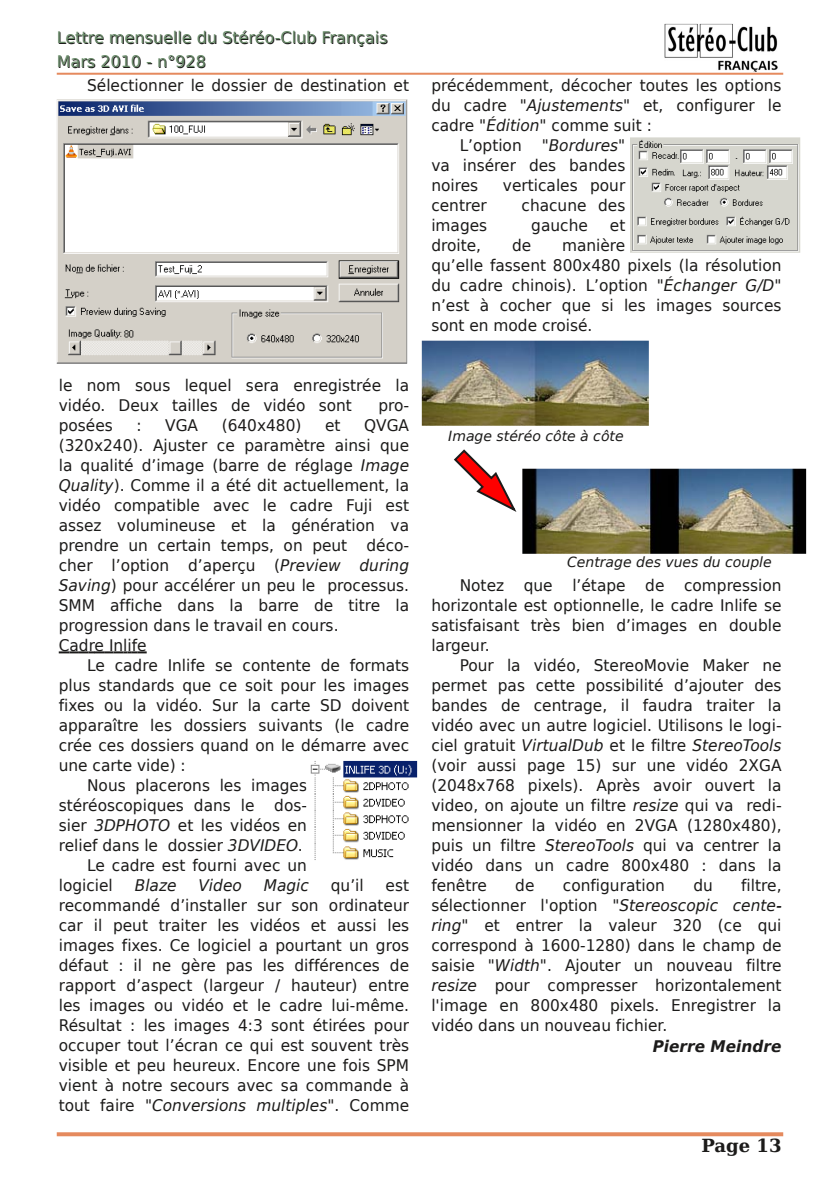
<style>
.page{position:relative;width:840px;height:1191px;background:#fff}
.page>*{position:absolute;margin:0;border:0;box-sizing:border-box;transform-origin:0 0}
.t1{font:700 18px "Bitstream Vera Serif";color:#1c1b1a}
.t2{font:16px/20px "Bitstream Vera Sans";color:#1c1b1a;text-align:justify;scale:.96 1}
.t3{font:16px/24px "Bitstream Vera Sans";color:#1c1b1a}
.t4{font:italic 16px "Bitstream Vera Sans";color:#1c1b1a;scale:.96 1}
.t5{font:italic 700 16px "Bitstream Vera Sans";color:#1c1b1a;scale:.96 1}
.t6{font:italic 14px "Bitstream Vera Sans";color:#1c1b1a}
.s1{color:#698b69}
.s2{font-style:italic}
</style>
<div class="page">
<hr style="left:57px;top:73px;width:725px;height:2px;background:#e58a5e">
<img style="left:664px;top:24px;width:112px;height:48px">
<svg style="left:57px;top:1132px;width:725px;height:4px;background:#e69269"></svg>
<svg style="left:59px;top:651px;width:88px;height:2px"></svg>
<img style="left:57px;top:99px;width:350px;height:265px">
<img style="left:310px;top:760px;width:108px;height:100px">
<img style="left:630px;top:137px;width:169px;height:116px">
<img style="left:421px;top:341px;width:227px;height:85px">
<img style="left:522px;top:469px;width:283px;height:85px">
<svg style="left:454px;top:449px;width:70px;height:72px"></svg>
<p class="t3" style="left:57px;top:26px;width:332px">Lettre mensue<span class="s1">ll</span>e du Stéréo-C<span class="s1">l</span>ub França<span class="s1">i</span>s<br>Mars 2010 - n°928</p>
<p class="t2" style="left:87px;top:75px;width:337px">Sélectionner le dossier de destination et</p>
<p class="t2" style="left:59px;top:375px;width:366px">le nom sous lequel sera enregistrée la vidéo. Deux tailles de vidéo sont</p>
<p class="t2" style="left:378px;top:395px;width:34px">pro-</p>
<p class="t2" style="left:59px;top:415px;width:58px">posées</p>
<p class="t2" style="left:136px;top:415px;width:7px">:</p>
<p class="t2" style="left:165px;top:415px;width:36px">VGA</p>
<p class="t2" style="left:221px;top:415px;width:85px">(640x480)</p>
<p class="t2" style="left:325px;top:415px;width:18px">et</p>
<p class="t2" style="left:59px;top:415px;width:366px;text-align:left;text-indent:305px">QVGA (320x240). Ajuster ce paramètre ainsi que la qualité d’image (barre de réglage <span class="s2">Image Quality</span>). Comme il a été dit actuellement, la vidéo compatible avec le cadre Fuji est assez volumineuse et la génération va prendre un certain temps, on peut déco&shy;cher l’option d’aperçu (<span class="s2">Preview during Saving</span>) pour accélérer un peu le processus.<br>SMM affiche dans la barre de titre la progression dans le travail en cours.<br>Cadre Inlife</p>
<p class="t2" style="left:87px;top:655px;width:337px">Le cadre Inlife se contente de formats</p>
<p class="t2" style="left:59px;top:675px;width:366px">plus standards que ce soit pour les images</p>
<p class="t2" style="left:59px;top:695px;width:366px">fixes ou la vidéo. Sur la carte SD doivent</p>
<p class="t2" style="left:59px;top:715px;width:366px">apparaître les dossiers suivants (le cadre</p>
<p class="t2" style="left:59px;top:735px;width:366px">crée ces dossiers quand on le démarre avec</p>
<p class="t2" style="left:59px;top:755px;width:134px">une carte vide) :</p>
<p class="t2" style="left:87px;top:775px;width:230px">Nous placerons les images</p>
<p class="t2" style="left:59px;top:795px;width:260px">stéréoscopiques dans le dos-</p>
<p class="t2" style="left:59px;top:815px;width:260px">sier <span class="s2">3DPHOTO</span> et les vidéos en</p>
<p class="t2" style="left:59px;top:835px;width:255px">relief dans le dossier <span class="s2">3DVIDEO</span>.</p>
<p class="t2" style="left:87px;top:855px;width:230px">Le cadre est fourni avec un</p>
<p class="t2" style="left:59px;top:875px;width:58px">logiciel</p>
<p class="t4" style="left:135px;top:876px;width:45px">Blaze</p>
<p class="t4" style="left:198px;top:876px;width:47px">Video</p>
<p class="t4" style="left:263px;top:876px;width:48px">Magic</p>
<p class="t2" style="left:330px;top:875px;width:36px">qu’il</p>
<p class="t2" style="left:59px;top:875px;width:366px;text-indent:327px">est recommandé d’installer sur son ordinateur car il peut traiter les vidéos et aussi les images fixes. Ce logiciel a pourtant un gros défaut : il ne gère pas les différences de rapport d’aspect (largeur / hauteur) entre les images ou vidéo et le cadre lui-même.<br>Résultat : les images 4:3 sont étirées pour occuper tout l’écran ce qui est souvent très visible et peu heureux. Encore une fois SPM vient à notre secours avec sa commande à tout faire "<span class="s2">Conversions multiples</span>". Comme</p>
<p class="t2" style="left:431px;top:75px;width:366px">précédemment, décocher toutes les options</p>
<p class="t2" style="left:431px;top:95px;width:366px">du cadre "<span class="s2">Ajustements</span>" et, configurer le</p>
<p class="t2" style="left:431px;top:115px;width:231px">cadre "<span class="s2">Édition</span>" comme suit :</p>
<p class="t2" style="left:459px;top:135px;width:174px">L’option "<span class="s2">Bordures</span>"</p>
<p class="t2" style="left:431px;top:155px;width:203px">va insérer des bandes</p>
<p class="t2" style="left:431px;top:175px;width:50px">noires</p>
<p class="t2" style="left:502px;top:175px;width:129px">verticales pour</p>
<p class="t2" style="left:431px;top:195px;width:59px">centrer</p>
<p class="t2" style="left:521px;top:195px;width:110px">chacune des</p>
<p class="t2" style="left:431px;top:215px;width:60px">images</p>
<p class="t2" style="left:531px;top:215px;width:60px">gauche</p>
<p class="t2" style="left:609px;top:215px;width:18px">et</p>
<p class="t2" style="left:431px;top:235px;width:53px">droite,</p>
<p class="t2" style="left:511px;top:235px;width:21px">de</p>
<p class="t2" style="left:431px;top:235px;width:366px;text-align:left;text-indent:131px">manière<br>qu’elle fassent 800x480 pixels (la résolution du cadre chinois). L’option "<span class="s2">Échanger G/D</span>" n’est à cocher que si les images sources sont en mode croisé.</p>
<p class="t6" style="left:448px;top:428px;width:177px">Image stéréo côte à côte</p>
<p class="t6" style="left:566px;top:554px;width:206px">Centrage des vues du couple</p>
<p class="t2" style="left:431px;top:575px;width:366px;text-indent:28px">Notez que l’étape de compression horizontale est optionnelle, le cadre Inlife se satisfaisant très bien d’images en double largeur.</p>
<p class="t2" style="left:431px;top:655px;width:366px;text-indent:28px">Pour la vidéo, StereoMovie Maker ne permet pas cette possibilité d’ajouter des bandes de centrage, il faudra traiter la vidéo avec un autre logiciel. Utilisons le logi&shy;ciel gratuit <span class="s2">VirtualDub</span> et le filtre <span class="s2">StereoTools </span>(voir aussi page 15) sur une vidéo 2XGA (2048x768 pixels). Après avoir ouvert la video, on ajoute un filtre <span class="s2">resize</span> qui va redi&shy;mensionner la vidéo en 2VGA (1280x480), puis un filtre <span class="s2">StereoTools</span> qui va centrer la vidéo dans un cadre 800x480 : dans la fenêtre</p>
<p class="t2" style="left:431px;top:875px;width:366px;text-indent:310px">filtre, sélectionner l'option "<span class="s2">Stereoscopic cente&shy;ring</span>" et entrer la valeur 320 (ce qui correspond à 1600-1280) dans le champ de saisie "<span class="s2">Width</span>". Ajouter un nouveau filtre <span class="s2">resize</span> pour compresser horizontalement l'image en 800x480 pixels. Enregistrer la vidéo dans un nouveau fichier.</p>
<p class="t5" style="left:652px;top:1037px;width:136px">Pierre Meindre</p>
<p class="t2" style="left:515px;top:875px;width:21px">de</p>
<p class="t2" style="left:562px;top:875px;width:108px">configuration</p>
<p class="t2" style="left:693px;top:875px;width:22px">du</p>
<p class="t1" style="left:701px;top:1134px;width:82px">Page 13</p>
</div>
